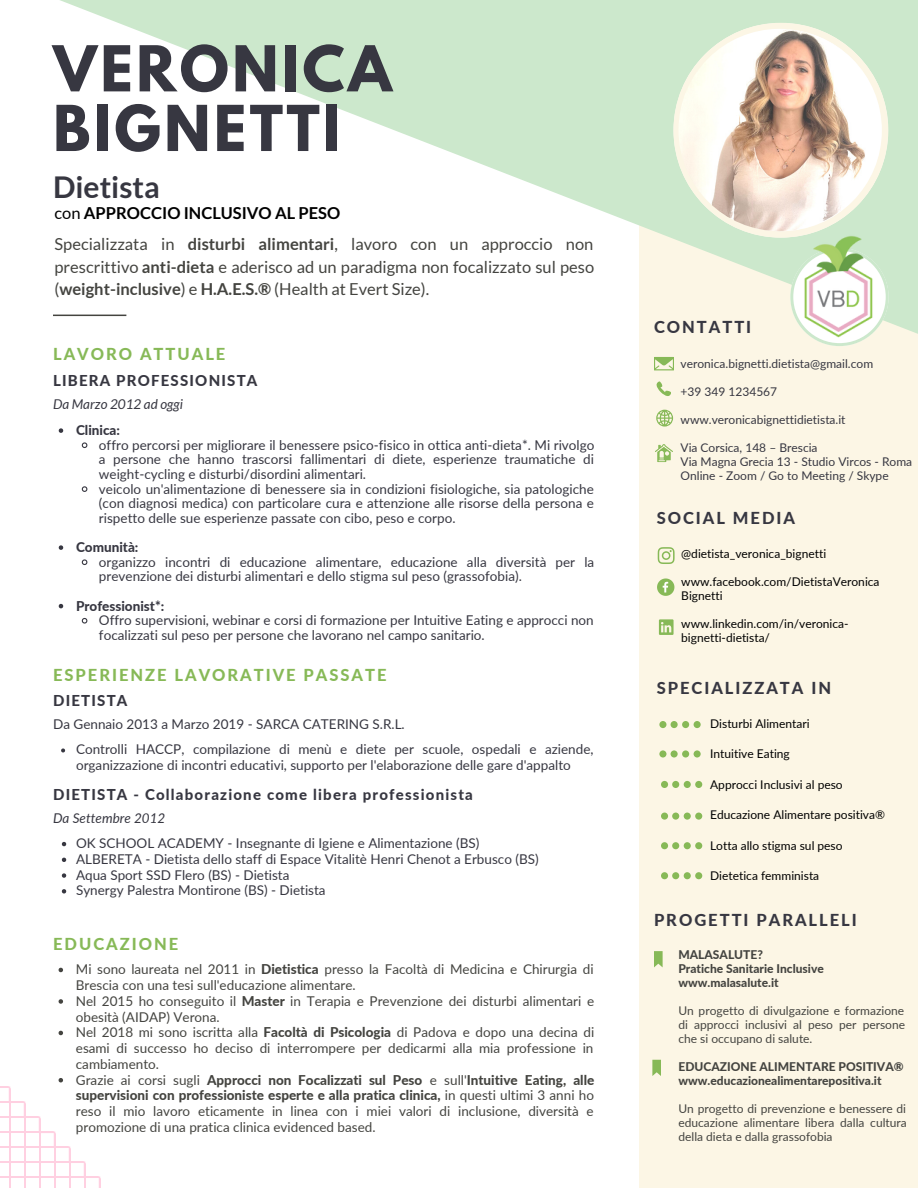
<style>
.page{position:relative;width:918px;height:1188px;background:#fff}
.page>*{position:absolute;margin:0;border:0;box-sizing:border-box;transform-origin:0 0}
.t1{font:700 55.95px/59.7px "League Spartan";letter-spacing:.06em;color:#373741}
.t2{font:700 30px "Lato";color:#373741}
.t3{font:16.5px/30.9px "Lato";color:#444440}
.t4{font:800 16.5px "Lato";letter-spacing:.12em;color:#373741}
.t5{font:800 16.5px "Lato";letter-spacing:.12em;color:#87b957}
.t6{font:800 15px "Lato";letter-spacing:.08em;color:#373741}
.t7{font:13.5px/14.7px "Lato";color:#373741}
.t8{font:13.5px/15.8px "Lato";color:#444440}
.t9{font:italic 13.5px "Lato";color:#373741}
.t10{font:800 13.5px "Lato";color:#373741}
.t11{font:12px/14px "Lato";color:#000}
.t12{font:12px/14px "Lato";color:#444440;text-align:justify}
.t13{font:12px/14px "Lato";color:#373741}
.t14{font:800 12px/14px "Lato";color:#444440}
.s1{color:#000}
.s2{font-weight:700;color:#000}
.s3{font-weight:700}
.s4{font-weight:800}
</style>
<div class="page">
<div style="left:640px;top:15px;width:278px;height:1173px;background:#fcf6e5"></div>
<svg style="left:53px;top:0;width:865px;height:337px"></svg>
<svg style="left:673px;top:23px;width:215px;height:215px;fill:#cce8cc"></svg>
<svg style="left:0;top:1000px;width:101px;height:188px"></svg>
<svg style="left:654px;top:357px;width:19px;height:13px"></svg>
<svg style="left:657px;top:381px;width:13px;height:15px"></svg>
<svg style="left:655px;top:444px;width:18px;height:18px"></svg>
<svg style="left:656px;top:410px;width:17px;height:17px"></svg>
<svg style="left:790px;top:248px;width:99px;height:89px"></svg>
<img style="left:798px;top:224px;width:81px;height:122px">
<svg style="left:59px;top:428px;width:4px;height:5px"></svg>
<svg style="left:81px;top:442px;width:7px;height:6px"></svg>
<svg style="left:81px;top:486px;width:7px;height:6px"></svg>
<svg style="left:59px;top:545px;width:4px;height:5px"></svg>
<svg style="left:81px;top:559px;width:7px;height:6px"></svg>
<svg style="left:59px;top:604px;width:4px;height:4px"></svg>
<svg style="left:81px;top:617px;width:7px;height:7px"></svg>
<svg style="left:658px;top:547px;width:17px;height:17px"></svg>
<svg style="left:657px;top:578px;width:17px;height:18px"></svg>
<svg style="left:659px;top:619px;width:15px;height:16px"></svg>
<svg style="left:61px;top:748px;width:4px;height:4px"></svg>
<svg style="left:62px;top:842px;width:4px;height:4px"></svg>
<svg style="left:62px;top:858px;width:4px;height:4px"></svg>
<svg style="left:62px;top:873px;width:4px;height:5px"></svg>
<svg style="left:62px;top:889px;width:4px;height:5px"></svg>
<svg style="left:59px;top:968px;width:4px;height:4px"></svg>
<svg style="left:59px;top:999px;width:4px;height:5px"></svg>
<svg style="left:59px;top:1031px;width:4px;height:4px"></svg>
<svg style="left:59px;top:1078px;width:4px;height:4px"></svg>
<svg style="left:652px;top:1060px;width:9px;height:16px"></svg>
<svg style="left:654px;top:951px;width:9px;height:16px"></svg>
<div style="left:659px;top:721px;width:7px;height:7px;background:#87b957;border-radius:50%"></div>
<div style="left:671px;top:721px;width:7px;height:7px;background:#87b957;border-radius:50%"></div>
<div style="left:682px;top:721px;width:7px;height:7px;background:#87b957;border-radius:50%"></div>
<div style="left:694px;top:721px;width:7px;height:7px;background:#87b957;border-radius:50%"></div>
<div style="left:659px;top:750px;width:7px;height:8px;background:#87b957;border-radius:50%"></div>
<div style="left:671px;top:750px;width:7px;height:8px;background:#87b957;border-radius:50%"></div>
<div style="left:682px;top:750px;width:7px;height:8px;background:#87b957;border-radius:50%"></div>
<div style="left:694px;top:750px;width:7px;height:8px;background:#87b957;border-radius:50%"></div>
<div style="left:661px;top:781px;width:7px;height:7px;background:#87b957;border-radius:50%"></div>
<div style="left:672px;top:781px;width:7px;height:7px;background:#87b957;border-radius:50%"></div>
<div style="left:684px;top:781px;width:7px;height:7px;background:#87b957;border-radius:50%"></div>
<div style="left:695px;top:781px;width:7px;height:7px;background:#87b957;border-radius:50%"></div>
<div style="left:661px;top:813px;width:7px;height:7px;background:#87b957;border-radius:50%"></div>
<div style="left:672px;top:813px;width:7px;height:7px;background:#87b957;border-radius:50%"></div>
<div style="left:684px;top:813px;width:7px;height:7px;background:#87b957;border-radius:50%"></div>
<div style="left:695px;top:813px;width:7px;height:7px;background:#87b957;border-radius:50%"></div>
<div style="left:661px;top:842px;width:7px;height:7px;background:#87b957;border-radius:50%"></div>
<div style="left:672px;top:842px;width:7px;height:7px;background:#87b957;border-radius:50%"></div>
<div style="left:684px;top:842px;width:7px;height:7px;background:#87b957;border-radius:50%"></div>
<div style="left:695px;top:842px;width:7px;height:7px;background:#87b957;border-radius:50%"></div>
<div style="left:661px;top:872px;width:7px;height:7px;background:#87b957;border-radius:50%"></div>
<div style="left:672px;top:872px;width:7px;height:7px;background:#87b957;border-radius:50%"></div>
<div style="left:684px;top:872px;width:7px;height:7px;background:#87b957;border-radius:50%"></div>
<div style="left:695px;top:872px;width:7px;height:7px;background:#87b957;border-radius:50%"></div>
<img style="left:678px;top:29px;width:203px;height:202px;border-radius:50%">
<svg style="left:53px;top:315px;width:73px;height:1px"></svg>
<h1 class="t1" style="left:53px;top:46px;width:340px">VERONICA<br>BIGNETTI</h1>
<h2 class="t2" style="left:53px;top:169px;width:108px">Dietista</h2>
<p class="t3" style="left:55px;top:198px;width:540px"><span class="s1">con</span> <span class="s2">APPROCCIO INCLUSIVO AL PESO<br></span>Specializzata in <span class="s3">disturbi alimentari</span>, lavoro con un approccio non</p>
<p class="t3" style="left:55px;top:255px;width:541px;line-height:22.5px">prescrittivo <span class="s3">anti-dieta</span> e aderisco ad un paradigma non focalizzato sul peso (<span class="s3">weight-inclusive</span>) e <span class="s3">H.A.E.S.®</span> (Health at Evert Size).</p>
<p class="t5" style="left:53px;top:344px;width:174px">LAVORO ATTUALE</p>
<p class="t6" style="left:53px;top:371px;width:206px">LIBERA PROFESSIONISTA</p>
<p class="t9" style="left:53px;top:396px;width:132px">Da Marzo 2012 ad oggi</p>
<p class="t10" style="left:76px;top:422px;width:45px">Clinica:</p>
<p class="t7" style="left:99px;top:437px;width:497px">offro percorsi per migliorare il benessere psico-fisico in ottica anti-dieta*. Mi rivolgo a persone che hanno trascorsi fallimentari di diete, esperienze traumatiche di weight-cycling e disturbi/disordini alimentari.<br>veicolo un'alimentazione di benessere sia in condizioni fisiologiche, sia patologiche (con diagnosi medica) con particolare cura e attenzione alle risorse della persona e rispetto delle sue esperienze passate con cibo, peso e corpo.</p>
<p class="t10" style="left:76px;top:539px;width:64px">Comunità:</p>
<p class="t7" style="left:99px;top:554px;width:497px">organizzo incontri di educazione alimentare, educazione alla diversità per la prevenzione dei disturbi alimentari e dello stigma sul peso (grassofobia).</p>
<p class="t10" style="left:76px;top:597px;width:90px">Professionist*:</p>
<p class="t7" style="left:99px;top:613px;width:496px">Offro supervisioni, webinar e corsi di formazione per Intuitive Eating e approcci non focalizzati sul peso per persone che lavorano nel campo sanitario.</p>
<p class="t5" style="left:53px;top:665px;width:335px">ESPERIENZE LAVORATIVE PASSATE</p>
<p class="t6" style="left:53px;top:691px;width:76px">DIETISTA</p>
<p class="t7" style="left:76px;top:710px;width:519px;line-height:26px;text-indent:-23px">Da Gennaio 2013 a Marzo 2019 - SARCA CATERING S.R.L.<br>Controlli HACCP, compilazione di menù e diete per scuole, ospedali e aziende,</p>
<p class="t7" style="left:76px;top:758px;width:496px">organizzazione di incontri educativi, supporto per l'elaborazione delle gare d'appalto</p>
<p class="t6" style="left:53px;top:785px;width:421px">DIETISTA - Collaborazione come libera professionista</p>
<p class="t9" style="left:53px;top:809px;width:114px">Da Settembre 2012</p>
<p class="t7" style="left:76px;top:835px;width:464px;line-height:15.8px">OK SCHOOL ACADEMY - Insegnante di Igiene e Alimentazione (BS)<br>ALBERETA - Dietista dello staff di Espace Vitalitè Henri Chenot a Erbusco (BS)<br>Aqua Sport SSD Flero (BS) - Dietista<br>Synergy Palestra Montirone (BS) - Dietista</p>
<p class="t5" style="left:53px;top:934px;width:127px">EDUCAZIONE</p>
<p class="t8" style="left:76px;top:961px;width:520px">Mi sono laureata nel 2011 in <span class="s4">Dietistica</span> presso la Facoltà di Medicina e Chirurgia di Brescia con una tesi sull'educazione alimentare.<br>Nel 2015 ho conseguito il <span class="s4">Master</span> in Terapia e Prevenzione dei disturbi alimentari e obesità (AIDAP) Verona.<br>Nel 2018 mi sono iscritta alla <span class="s4">Facoltà di Psicologia</span> di Padova e dopo una decina di esami di successo ho deciso di interrompere per dedicarmi alla mia professione in cambiamento.<br>Grazie ai corsi sugli <span class="s4">Approcci non Focalizzati sul Peso</span> e sull'<span class="s4">Intuitive Eating, alle supervisioni con professioniste esperte e alla pratica clinica,</span> in questi ultimi 3 anni ho reso il mio lavoro eticamente in linea con i miei valori di inclusione, diversità e promozione di una pratica clinica evidenced based.</p>
<p class="t4" style="left:654px;top:316px;width:99px">CONTATTI</p>
<p class="t13" style="left:681px;top:356px;width:194px">veronica.bignetti.dietista@gmail.com</p>
<p class="t13" style="left:681px;top:384px;width:98px">+39 349 1234567</p>
<p class="t13" style="left:681px;top:412px;width:167px">www.veronicabignettidietista.it</p>
<p class="t13" style="left:681px;top:440px;width:233px">Via Corsica, 148 – Brescia<br>Via Magna Grecia 13 - Studio Vircos - Roma<br>Online - Zoom / Go to Meeting / Skype</p>
<p class="t4" style="left:657px;top:508px;width:140px">SOCIAL MEDIA</p>
<p class="t11" style="left:681px;top:547px;width:146px">@dietista_veronica_bignetti</p>
<p class="t11" style="left:681px;top:575px;width:200px">www.facebook.com/DietistaVeronica<br>Bignetti</p>
<p class="t11" style="left:681px;top:617px;width:169px">www.linkedin.com/in/veronica&shy;bignetti-dietista/</p>
<p class="t4" style="left:657px;top:678px;width:176px">SPECIALIZZATA IN</p>
<p class="t11" style="left:710px;top:717px;width:101px">Disturbi Alimentari</p>
<p class="t11" style="left:710px;top:747px;width:81px">Intuitive Eating</p>
<p class="t11" style="left:710px;top:777px;width:134px">Approcci Inclusivi al peso</p>
<p class="t11" style="left:710px;top:808px;width:176px">Educazione Alimentare positiva®</p>
<p class="t11" style="left:710px;top:839px;width:134px">Lotta allo stigma sul peso</p>
<p class="t11" style="left:710px;top:869px;width:111px">Dietetica femminista</p>
<p class="t4" style="left:654px;top:909px;width:204px">PROGETTI PARALLELI</p>
<p class="t14" style="left:678px;top:948px;width:147px">MALASALUTE?<br>Pratiche Sanitarie Inclusive www.malasalute.it</p>
<p class="t12" style="left:678px;top:1004px;width:228px">Un progetto di divulgazione e formazione di approcci inclusivi al peso per persone che si occupano di salute.</p>
<p class="t14" style="left:678px;top:1059px;width:227px">EDUCAZIONE ALIMENTARE POSITIVA® www.educazionealimentarepositiva.it</p>
<p class="t12" style="left:678px;top:1101px;width:230px">Un progetto di prevenzione e benessere di educazione alimentare libera dalla cultura della dieta e dalla grassofobia</p>
</div>
